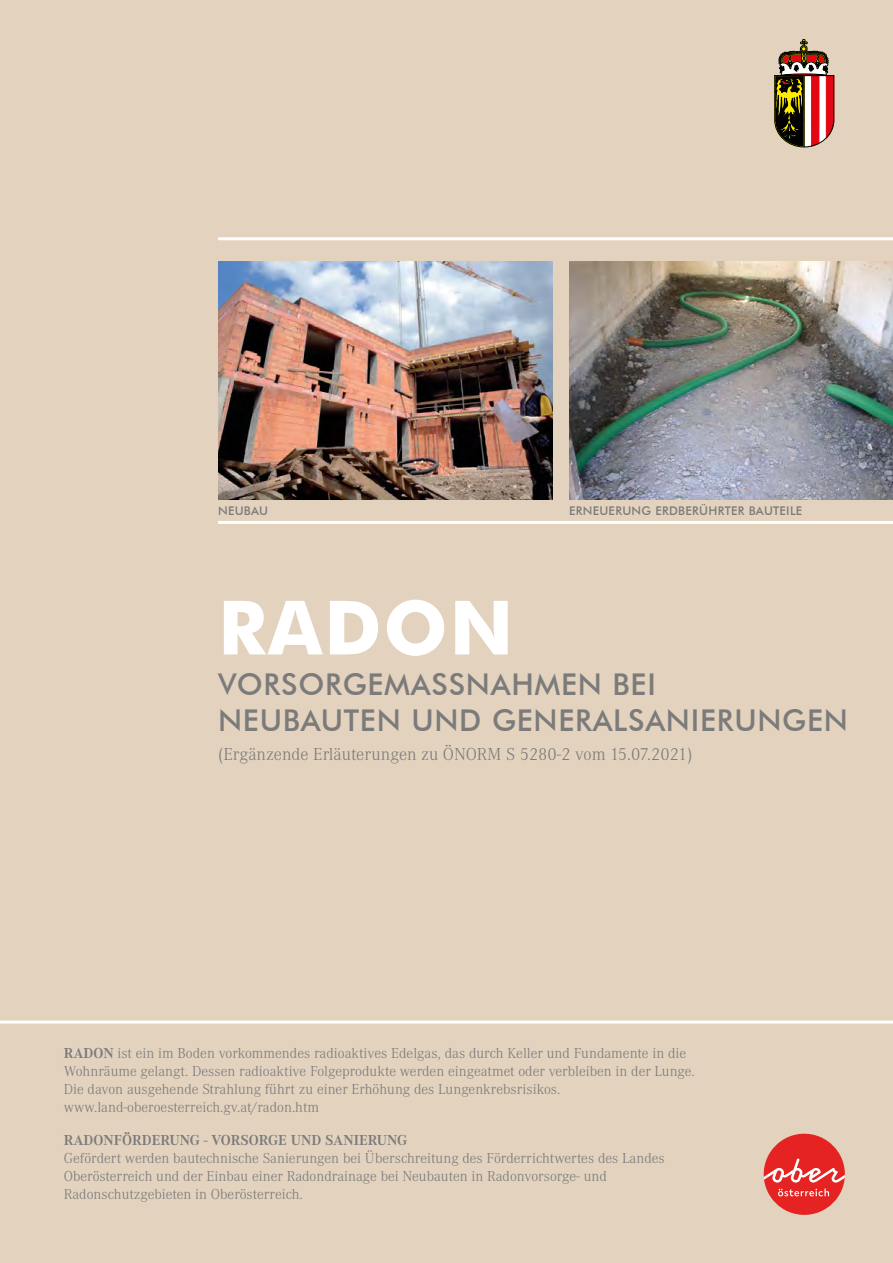
<style>
.page{position:relative;width:893px;height:1263px;background:#e3d3be}
.page>*{position:absolute;margin:0;border:0;box-sizing:border-box;transform-origin:0 0}
.H1_Titel{font:700 75px "Futura BT";letter-spacing:.025em;color:#fff}
.H2_Untertitel{font:500 30px/36px "Futura BT";letter-spacing:.025em;color:#7c7b7b}
.Fließtext{font:300 18px "Corporate A";color:#7c7b7b}
.t1{font:300 15px/18px "Corporate A";color:#7c7b7b}
.t2{font:700 15px "Corporate A";color:#7c7b7b}
.t3{font:500 12px "Futura BT";letter-spacing:.025em;color:#7c7b7b}
.s1{font-weight:700}
</style>
<div class="page">
<svg style="left:774px;top:39px;width:60px;height:108px"></svg>
<div style="left:764px;top:1134px;width:81px;height:81px;background:#e52322;border-radius:50%"></div>
<svg style="left:764px;top:1158px;width:81px;height:38px"></svg>
<img style="left:218px;top:261px;width:335px;height:239px">
<img style="left:569px;top:261px;width:324px;height:239px">
<hr style="left:218px;top:237px;width:675px;height:3px;background:#fff">
<hr style="left:218px;top:521px;width:675px;height:3px;background:#fff">
<hr style="left:0;top:1020px;width:893px;height:3px;background:#fff">
<p class="t3" style="left:218px;top:504px;width:52px">NEUBAU</p>
<p class="t3" style="left:569px;top:504px;width:235px">ERNEUERUNG ERDBERÜHRTER BAUTEILE</p>
<h1 class="H1_Titel" style="left:218px;top:582px;width:297px">RADON</h1>
<h2 class="H2_Untertitel" style="left:218px;top:666px;width:631px">VORSORGEMASSNAHMEN BEI<br>NEUBAUTEN UND GENERALSANIERUNGEN</h2>
<p class="Fließtext" style="left:218px;top:744px;width:476px">(Ergänzende Erläuterungen zu ÖNORM S 5280-2 vom 15.07.2021)</p>
<p class="t1" style="left:64px;top:1044px;width:633px"><span class="s1">RADON</span> ist ein im Boden vorkommendes radioaktives Edelgas, das durch Keller und Fundamente in die Wohnräume gelangt. Dessen radioaktive Folgeprodukte werden eingeatmet oder verbleiben in der Lunge.<br>Die davon ausgehende Strahlung führt zu einer Erhöhung des Lungenkrebsrisikos. www.land-oberoesterreich.gv.at/radon.htm</p>
<p class="t2" style="left:64px;top:1132px;width:345px">RADONFÖRDERUNG - VORSORGE UND SANIERUNG</p>
<p class="t1" style="left:64px;top:1149px;width:603px">Gefördert werden bautechnische Sanierungen bei Überschreitung des Förderrichtwertes des Landes<br>Oberösterreich und der Einbau einer Radondrainage bei Neubauten in Radonvorsorge- und<br>Radonschutzgebieten in Oberösterreich.</p>
</div>
